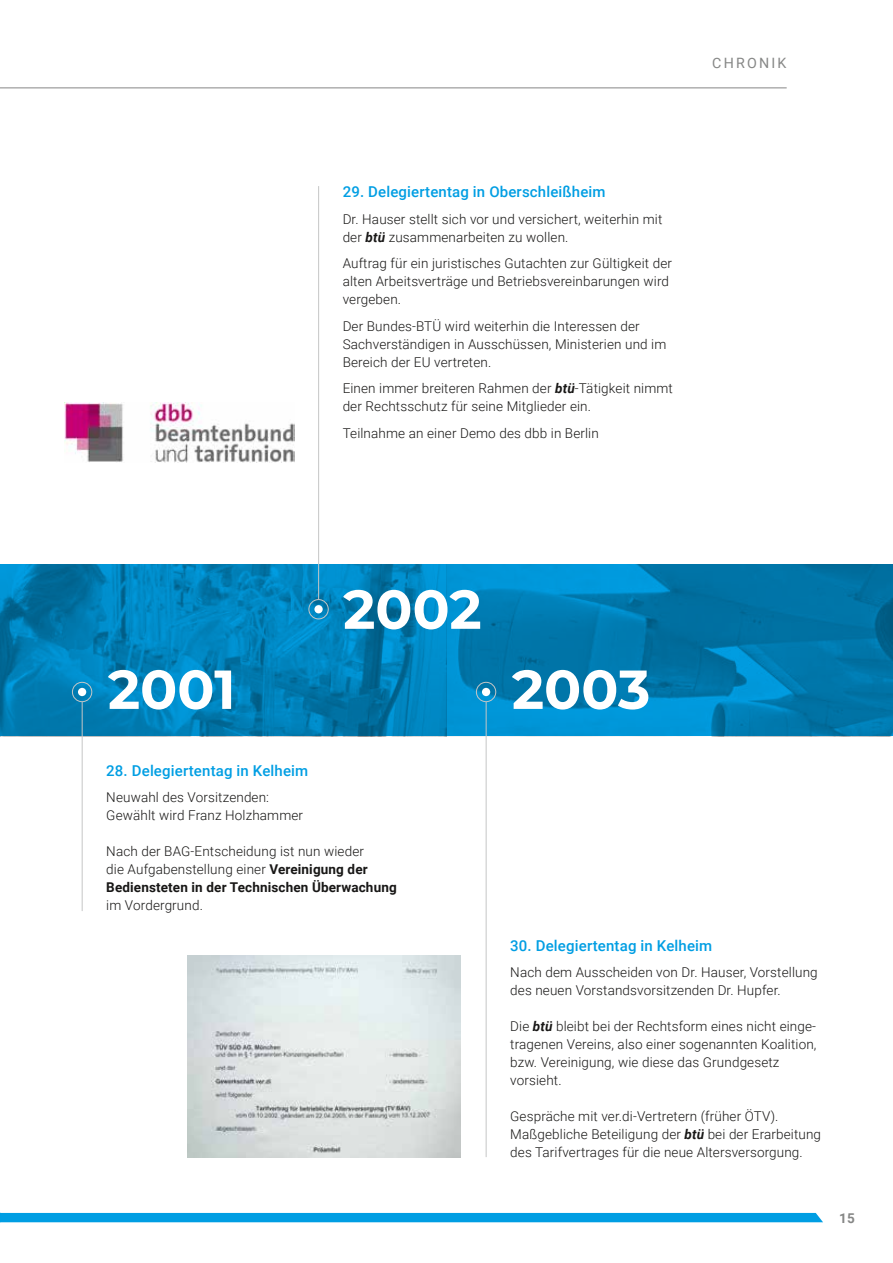
<style>
.page{position:relative;width:893px;height:1263px;background:#fff}
.page>*{position:absolute;margin:0;border:0;box-sizing:border-box;transform-origin:0 0}
.t1{font:700 54.75px "Montserrat";color:#fff}
.t2{font:500 15px "Roboto";letter-spacing:.01em;color:#009ee3}
.t3{font:14.25px "Roboto";letter-spacing:.155em;color:#868786}
.t4{font:300 13.5px/18px "Roboto";letter-spacing:.01em;color:#181716}
.t5{font:700 13.5px "Roboto";color:#868786}
.s1{font-weight:700;font-style:italic}
.s2{font-weight:700}
</style>
<div class="page">
<div style="left:0;top:1213px;width:823px;height:9px;background:#009ee3"></div>
<hr style="left:0;top:88px;width:787px;height:1px;background:#868786">
<img style="left:0;top:564px;width:893px;height:172px">
<hr style="left:318px;top:186px;width:1px;height:413px;background:#c5c6c6">
<div style="left:309px;top:599px;width:20px;height:20px;border:1px solid #c5c6c6;border-radius:50%"></div>
<div style="left:314px;top:605px;width:9px;height:8px;background:#fff;border-radius:50%"></div>
<hr style="left:82px;top:702px;width:1px;height:209px;background:#c5c6c6">
<div style="left:72px;top:682px;width:20px;height:20px;border:1px solid #c5c6c6;border-radius:50%"></div>
<div style="left:78px;top:688px;width:8px;height:8px;background:#fff;border-radius:50%"></div>
<hr style="left:486px;top:702px;width:1px;height:455px;background:#c5c6c6">
<div style="left:476px;top:682px;width:20px;height:20px;border:1px solid #c5c6c6;border-radius:50%"></div>
<div style="left:482px;top:688px;width:8px;height:8px;background:#fff;border-radius:50%"></div>
<img style="left:64px;top:403px;width:230px;height:60px">
<img style="left:188px;top:955px;width:272px;height:202px">
<p class="t3" style="left:712px;top:53px;width:76px">CHRONIK</p>
<p class="t2" style="left:343px;top:181px;width:264px">29. Delegiertentag in Oberschleißheim</p>
<p class="t4" style="left:343px;top:210px;width:321px">Dr. Hauser stellt sich vor und versichert, weiterhin mit der <span class="s1">btü</span> zusammenarbeiten zu wollen.</p>
<p class="t4" style="left:343px;top:254px;width:331px">Auftrag für ein juristisches Gutachten zur Gültigkeit der alten Arbeitsverträge und Betriebsvereinbarungen wird vergeben.</p>
<p class="t4" style="left:343px;top:317px;width:325px">Der Bundes-BTÜ wird weiterhin die Interessen der<br>Sachverständigen in Ausschüssen, Ministerien und im<br>Bereich der EU vertreten.</p>
<p class="t4" style="left:343px;top:379px;width:332px">Einen immer breiteren Rahmen der <span class="s1">btü</span>-Tätigkeit nimmt der Rechtsschutz für seine Mitglieder ein.</p>
<p class="t4" style="left:343px;top:423px;width:258px">Teilnahme an einer Demo des dbb in Berlin</p>
<h1 class="t1" style="left:343px;top:570px;width:140px">2002</h1>
<h1 class="t1" style="left:108px;top:650px;width:129px">2001</h1>
<h1 class="t1" style="left:512px;top:650px;width:140px">2003</h1>
<p class="t2" style="left:106px;top:760px;width:203px">28. Delegiertentag in Kelheim</p>
<p class="t4" style="left:106px;top:788px;width:198px">Neuwahl des Vorsitzenden:<br>Gewählt wird Franz Holzhammer</p>
<p class="t4" style="left:106px;top:842px;width:292px">Nach der BAG-Entscheidung ist nun wieder<br>die Aufgabenstellung einer <span class="s2">Vereinigung der<br>Bediensteten in der Technischen Überwachung</span></p>
<p class="t4" style="left:106px;top:896px;width:98px">im Vordergrund.</p>
<p class="t2" style="left:510px;top:935px;width:203px">30. Delegiertentag in Kelheim</p>
<p class="t4" style="left:510px;top:963px;width:309px">Nach dem Ausscheiden von Dr. Hauser, Vorstellung des neuen Vorstandsvorsitzenden Dr. Hupfer.</p>
<p class="t4" style="left:510px;top:1017px;width:308px">Die <span class="s1">btü</span> bleibt bei der Rechtsform eines nicht einge&shy;tragenen Vereins, also einer sogenannten Koalition, bzw. Vereinigung, wie diese das Grundgesetz vorsieht.</p>
<p class="t4" style="left:510px;top:1107px;width:312px">Gespräche mit ver.di-Vertretern (früher ÖTV).<br>Maßgebliche Beteiligung der <span class="s1">btü</span> bei der Erarbeitung des Tarifvertrages für die neue Altersversorgung.</p>
<p class="t5" style="left:839px;top:1208px;width:17px">15</p>
</div>
